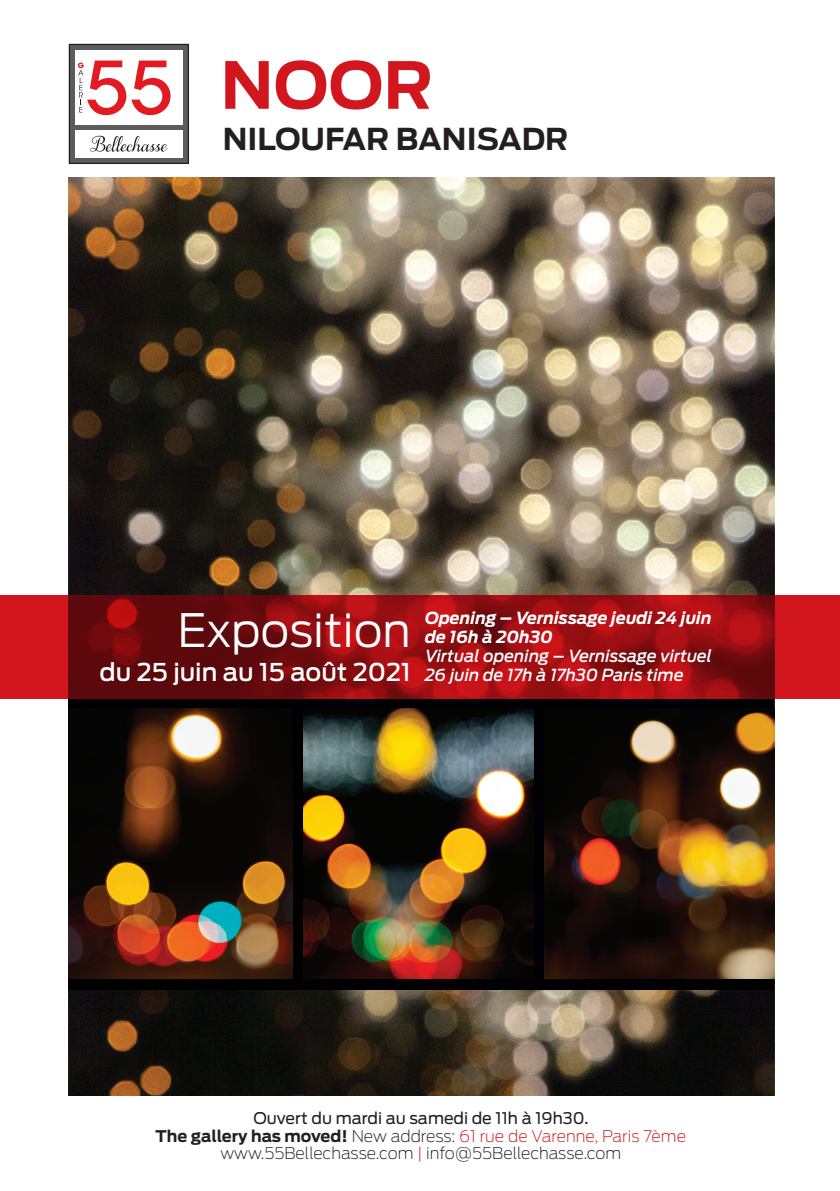
<style>
.page{position:relative;width:840px;height:1191px;background:#fff}
.page>*{position:absolute;margin:0;border:0;box-sizing:border-box;transform-origin:0 0}
.t1{font:700 64.4px "Ford Antenna";color:#d2161e}
.t2{font:300 45.8px "Ford Antenna";color:#fff}
.t3{font:700 30px "Ford Antenna";color:#231f20}
.t4{font:500 24.4px "Ford Antenna";color:#fff}
.t5{font:italic 500 16.6px/19.2px "Ford Antenna";color:#fff}
.t6{font:italic 700 16.6px/19.2px "Ford Antenna";color:#fff}
.t7{font:200 16px/18px "Ford Antenna";color:#231f20;text-align:center}
.s1{font-weight:400}
.s2{font-weight:700}
.s3{color:#d2161e}
</style>
<div class="page">
<img style="left:69px;top:177px;width:704px;height:918px">
<div style="left:69px;top:698px;width:704px;height:291px;background:#000003"></div>
<div style="left:69px;top:44px;width:119px;height:119px;background:#5c5c5f"></div>
<div style="left:69px;top:44px;width:120px;height:120px;border:1px solid #231f20"></div>
<div style="left:75px;top:130px;width:107px;height:27px;background:#fff"></div>
<div style="left:75px;top:50px;width:107px;height:75px;background:#fff"></div>
<svg style="left:90px;top:135px;width:77px;height:17px"></svg>
<svg style="left:78px;top:61px;width:93px;height:55px"></svg>
<svg style="left:0;top:595px;width:839px;height:103px"></svg>
<img style="left:69px;top:709px;width:223px;height:270px">
<img style="left:544px;top:712px;width:229px;height:267px">
<img style="left:303px;top:709px;width:230px;height:270px">
<h1 class="t1" style="left:220px;top:27px;width:214px">NOOR</h1>
<h3 class="t3" style="left:222px;top:112px;width:347px">NILOUFAR BANISADR</h3>
<h2 class="t2" style="left:177px;top:591px;width:235px">Exposition</h2>
<h3 class="t4" style="left:100px;top:650px;width:312px">du 25 juin au 15 août 2021</h3>
<p class="t6" style="left:425px;top:606px;width:288px">Opening – Vernissage jeudi 24 juin de 16h à 20h30</p>
<p class="t5" style="left:425px;top:644px;width:288px">Virtual opening – Vernissage virtuel<br>26 juin de 17h à 17h30 Paris time</p>
<p class="t7" style="left:155px;top:1106px;width:531px"><span class="s1">Ouvert du mardi au samedi de 11h à 19h30.<br></span><span class="s2">The gallery has moved!</span> New address: <span class="s3">61 rue de Varenne, Paris 7ème </span>www.55Bellechasse.com <span class="s3">|</span> info@55Bellechasse.com</p>
</div>
